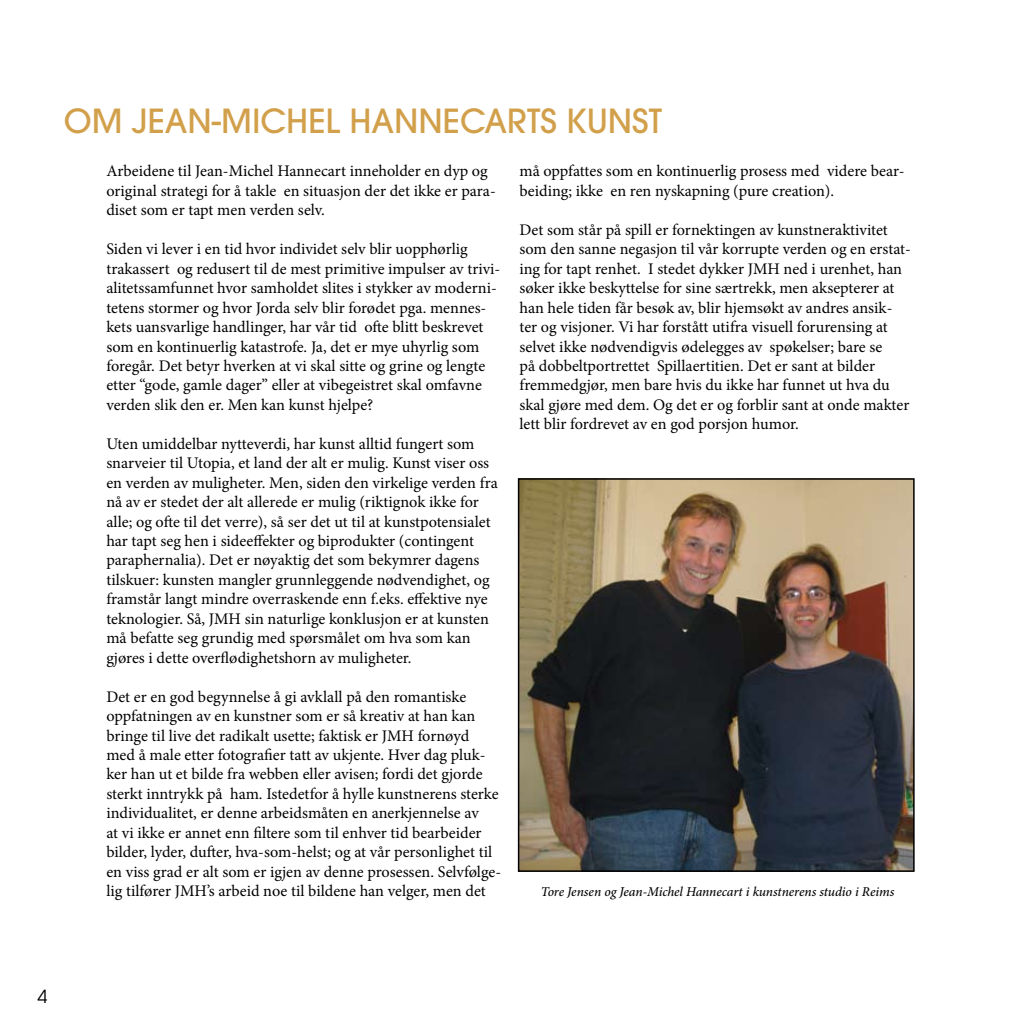
<style>
.page{position:relative;width:1021px;height:1021px;background:#fff}
.page>*{position:absolute;margin:0;border:0;box-sizing:border-box;transform-origin:0 0}
.t1{font:500 33px "Avant Garde";color:#d2a04b}
.t2{font:18px "Avant Garde";color:#000}
.t3{font:16.2px/19.5px "Minion Pro";color:#000}
.t4{font:italic 500 13.5px "Minion Pro";letter-spacing:-.005em;color:#000}
</style>
<div class="page">
<img style="left:521px;top:481px;width:390px;height:387px">
<div style="left:518px;top:478px;width:396px;height:393px;border:2px solid #000"></div>
<h1 class="t1" style="left:64px;top:100px;width:600px">OM JEAN-MICHEL HANNECARTS KUNST</h1>
<p class="t3" style="left:106px;top:162px;width:391px">Arbeidene til Jean-Michel Hannecart inneholder en dyp og original strategi for å takle en situasjon der det ikke er para&shy;diset som er tapt men verden selv.</p>
<p class="t3" style="left:106px;top:239px;width:395px">Siden vi lever i en tid hvor individet selv blir uopphørlig trakassert og redusert til de mest primitive impulser av trivi&shy;alitetssamfunnet hvor samholdet slites i stykker av moderni&shy;tetens stormer og hvor Jorda selv blir forødet pga. mennes&shy;kets uansvarlige handlinger, har vår tid ofte blitt beskrevet som en kontinuerlig katastrofe. Ja, det er mye uhyrlig som foregår. Det betyr hverken at vi skal sitte og grine og lengte etter “gode, gamle dager” eller at vibegeistret skal omfavne verden slik den er. Men kan kunst hjelpe?</p>
<p class="t3" style="left:106px;top:434px;width:393px">Uten umiddelbar nytteverdi, har kunst alltid fungert som snarveier til Utopia, et land der alt er mulig. Kunst viser oss en verden av muligheter. Men, siden den virkelige verden fra nå av er stedet der alt allerede er mulig (riktignok ikke for alle; og ofte til det verre), så ser det ut til at kunstpotensialet har tapt seg hen i sideeffekter og biprodukter (contingent paraphernalia). Det er nøyaktig det som bekymrer dagens tilskuer: kunsten mangler grunnleggende nødvendighet, og framstår langt mindre overraskende enn f.eks. effektive nye teknologier. Så, JMH sin naturlige konklusjon er at kunsten må befatte seg grundig med spørsmålet om hva som kan gjøres i dette overflødighetshorn av muligheter.</p>
<p class="t3" style="left:106px;top:686px;width:396px">Det er en god begynnelse å gi avklall på den romantiske oppfatningen av en kunstner som er så kreativ at han kan bringe til live det radikalt usette; faktisk er JMH fornøyd med å male etter fotografier tatt av ukjente. Hver dag pluk&shy;ker han ut et bilde fra webben eller avisen; fordi det gjorde sterkt inntrykk på ham. Istedetfor å hylle kunstnerens sterke individualitet, er denne arbeidsmåten en anerkjennelse av<br>at vi ikke er annet enn filtere som til enhver tid bearbeider bilder, lyder, dufter, hva-som-helst; og at vår personlighet til en viss grad er alt som er igjen av denne prosessen. Selvfølge&shy;lig tilfører JMH’s arbeid noe til bildene han velger, men det</p>
<p class="t3" style="left:519px;top:162px;width:386px">må oppfattes som en kontinuerlig prosess med videre bear&shy;beiding; ikke en ren nyskapning (pure creation).</p>
<p class="t3" style="left:519px;top:220px;width:393px">Det som står på spill er fornektingen av kunstneraktivitet som den sanne negasjon til vår korrupte verden og en erstat&shy;ing for tapt renhet. I stedet dykker JMH ned i urenhet, han søker ikke beskyttelse for sine særtrekk, men aksepterer at han hele tiden får besøk av, blir hjemsøkt av andres ansik&shy;ter og visjoner. Vi har forstått utifra visuell forurensing at selvet ikke nødvendigvis ødelegges av spøkelser; bare se<br>på dobbeltportrettet Spillaertitien. Det er sant at bilder fremmedgjør, men bare hvis du ikke har funnet ut hva du skal gjøre med dem. Og det er og forblir sant at onde makter lett blir fordrevet av en god porsjon humor.</p>
<p class="t4" style="left:541px;top:882px;width:355px">Tore Jensen og Jean-Michel Hannecart i kunstnerens studio i Reims</p>
<p class="t2" style="left:38px;top:985px;width:11px">4</p>
</div>
